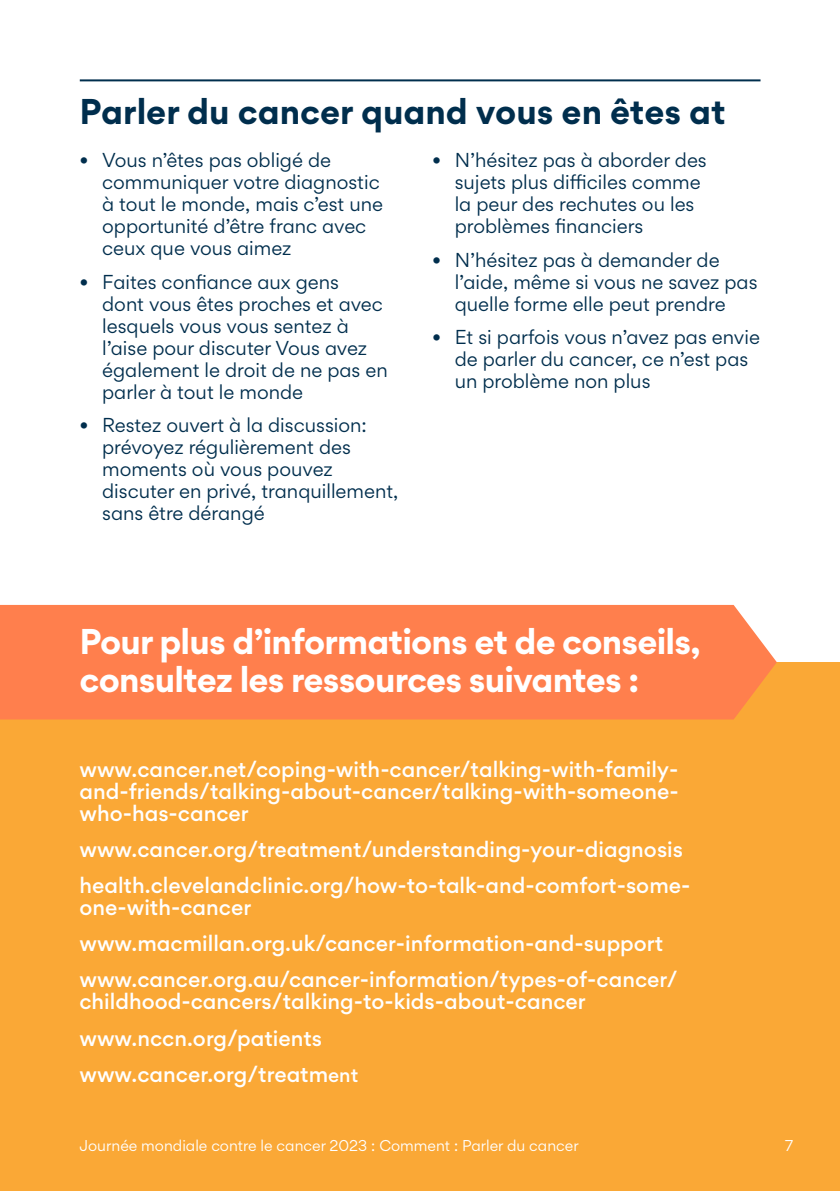
<style>
.page{position:relative;width:840px;height:1191px;background:#fff}
.page>*{position:absolute;margin:0;border:0;box-sizing:border-box;transform-origin:0 0}
.t1{font:700 32px/38.4px "Gordita";letter-spacing:-.025em;color:#fff}
.t2{font:700 32px "Gordita";color:#002e4d}
.t3{font:500 20px/36.2px "Gordita";color:#fff}
.t4{font:18px/22px "Gordita";color:#002e4d}
.t5{font:14px "Gordita";color:#fff}
.s1{font-size:18px}
</style>
<div class="page">
<div style="left:0;top:662px;width:839px;height:529px;background:#faa836"></div>
<div style="left:0;top:605px;width:776px;height:114px;background:#ff7f4d"></div>
<hr style="left:80px;top:79px;width:680px;height:2px;background:#002e4d">
<h1 class="t2" style="left:79px;top:86px;width:647px">Parler du cancer quand vous en êtes at</h1>
<p class="t4" style="left:102px;top:149px;width:282px;text-indent:-23px">• Vous n’êtes pas obligé de communiquer votre diagnostic à tout le monde, mais c’est une opportunité d’être franc avec ceux que vous aimez</p>
<p class="t4" style="left:102px;top:270px;width:287px;text-indent:-23px">• Faites confiance aux gens<br>dont vous êtes proches et avec lesquels vous vous sentez à l’aise pour discuter Vous avez également le droit de ne pas en parler à tout le monde</p>
<p class="t4" style="left:102px;top:413px;width:297px;text-indent:-23px">• Restez ouvert à la discussion: prévoyez régulièrement des moments où vous pouvez discuter en privé, tranquillement, sans être dérangé</p>
<p class="t4" style="left:454px;top:149px;width:253px;text-indent:-23px">• N’hésitez pas à aborder des sujets plus difficiles comme la peur des rechutes ou les problèmes financiers</p>
<p class="t4" style="left:454px;top:248px;width:304px;text-indent:-23px">• N’hésitez pas à demander de l’aide, même si vous ne savez pas quelle forme elle peut prendre</p>
<p class="t4" style="left:454px;top:325px;width:306px;text-indent:-23px">• Et si parfois vous n’avez pas envie de parler du cancer, ce n’est pas un problème non plus</p>
<h1 class="t1" style="left:79px;top:621px;width:622px">Pour plus d’informations et de conseils, consultez les ressources suivantes :</h1>
<p class="t3" style="left:79px;top:758px;width:600px;line-height:22px;text-align:justify">www.cancer.net/coping-with-cancer/talking-with-family&shy;and-friends/talking-about-cancer/talking-with-someone&shy;who-has-cancer</p>
<p class="t3" style="left:79px;top:831px;width:612px">www.cancer.org/treatment/understanding-your-diagnosis health.clevelandclinic.org/how-to-talk-and-comfort-some-</p>
<p class="t3" style="left:79px;top:889px;width:599px">one-with-cancer www.macmillan.org.uk/cancer-information-and-support www.cancer.org.au/cancer-information/types-of-cancer/</p>
<p class="t3" style="left:79px;top:983px;width:507px">childhood-cancers/talking-to-kids-about-cancer www.nccn.org/patients www.cancer.org/treatm<span class="s1">ent</span></p>
<p class="t5" style="left:79px;top:1135px;width:500px">Journée mondiale contre le cancer 2023 : Comment : Parler du cancer</p>
<p class="t5" style="left:784px;top:1135px;width:10px">7</p>
</div>
